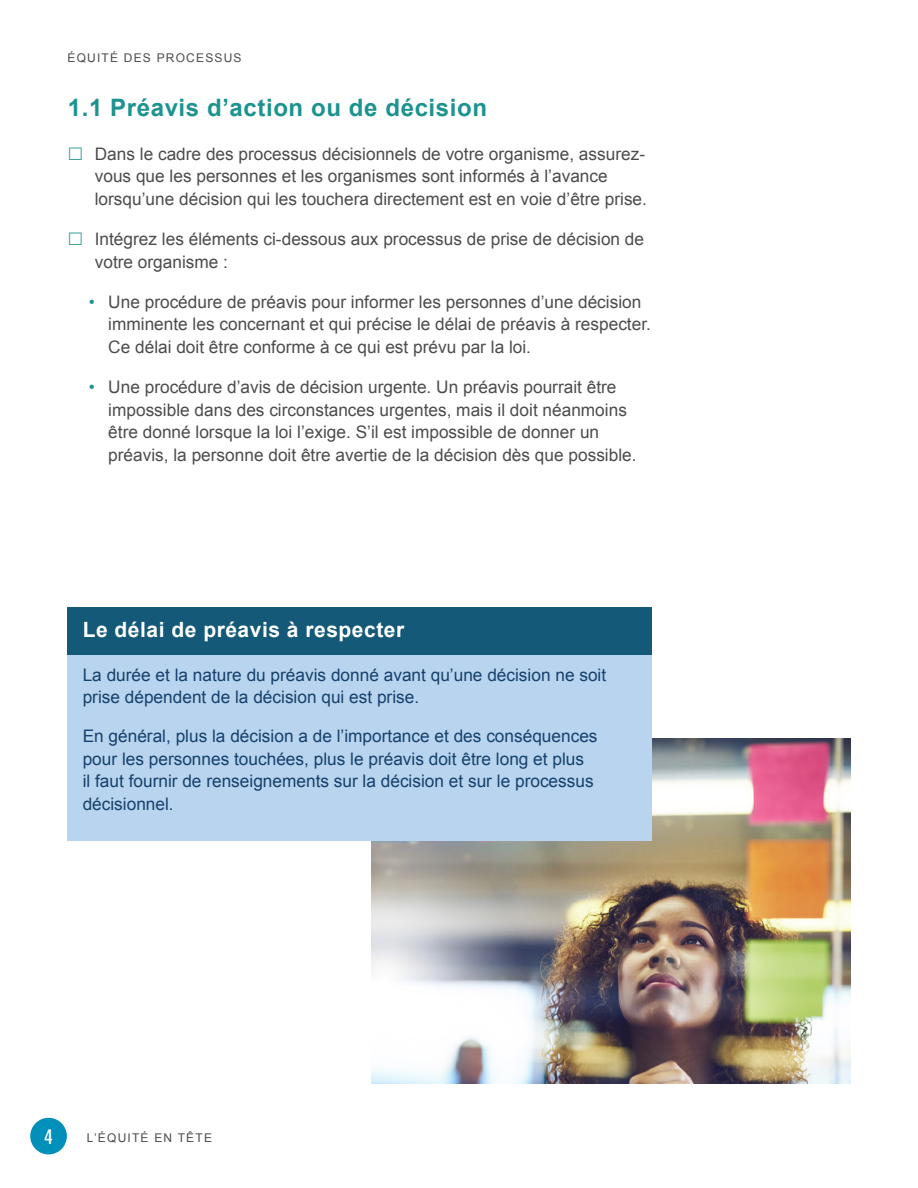
<style>
.page{position:relative;width:918px;height:1188px;background:#fff}
.page>*{position:absolute;margin:0;border:0;box-sizing:border-box;transform-origin:0 0}
.t1{font:700 24px "Arial";letter-spacing:.025em;color:#1d938f}
.t2{font:700 21px "Arial";letter-spacing:.025em;color:#fff}
.t3{font:600 21px "Rift Soft";color:#fff}
.t4{font:17.25px/22.5px "Arial";color:#4b4c4d}
.t5{font:17.25px/22.5px "Arial";color:#16416c}
.t6{font:12px "Arial";letter-spacing:.1em;color:#4b4c4d}
.s1{color:#1d938f}
</style>
<div class="page">
<div style="left:30px;top:1118px;width:37px;height:36px;background:#0090ba;border-radius:50%"></div>
<img style="left:372px;top:739px;width:479px;height:345px">
<div style="left:68px;top:607px;width:584px;height:234px;background:#b8d4ee"></div>
<div style="left:68px;top:607px;width:584px;height:48px;background:#145978"></div>
<p class="t6" style="left:68px;top:50px;width:176px">ÉQUITÉ DES PROCESSUS</p>
<h1 class="t1" style="left:68px;top:91px;width:421px">1.1 Préavis d’action ou de décision</h1>
<p class="t4" style="left:95px;top:143px;width:554px">Dans le cadre des processus décisionnels de votre organisme, assurez&shy;vous que les personnes et les organismes sont informés à l’avance lorsqu’une décision qui les touchera directement est en voie d’être prise.</p>
<p class="t4" style="left:95px;top:228px;width:551px">Intégrez les éléments ci-dessous aux processus de prise de décision de votre organisme :</p>
<p class="t4" style="left:108px;top:291px;width:544px;text-indent:-19px"><span class="s1">•</span> Une procédure de préavis pour informer les personnes d’une décision imminente les concernant et qui précise le délai de préavis à respecter.<br>Ce délai doit être conforme à ce qui est prévu par la loi.</p>
<p class="t4" style="left:108px;top:376px;width:530px;text-indent:-19px"><span class="s1">•</span> Une procédure d’avis de décision urgente. Un préavis pourrait être impossible dans des circonstances urgentes, mais il doit néanmoins être donné lorsque la loi l’exige. S’il est impossible de donner un préavis, la personne doit être avertie de la décision dès que possible.</p>
<p class="t2" style="left:83px;top:615px;width:323px">Le délai de préavis à respecter</p>
<p class="t5" style="left:83px;top:664px;width:525px">La durée et la nature du préavis donné avant qu’une décision ne soit prise dépendent de la décision qui est prise.</p>
<p class="t5" style="left:83px;top:725px;width:516px">En général, plus la décision a de l’importance et des conséquences pour les personnes touchées, plus le préavis doit être long et plus<br>il faut fournir de renseignements sur la décision et sur le processus décisionnel.</p>
<p class="t3" style="left:45px;top:1122px;width:9px">4</p>
<p class="t6" style="left:87px;top:1130px;width:127px">L’ÉQUITÉ EN TÊTE</p>
</div>
